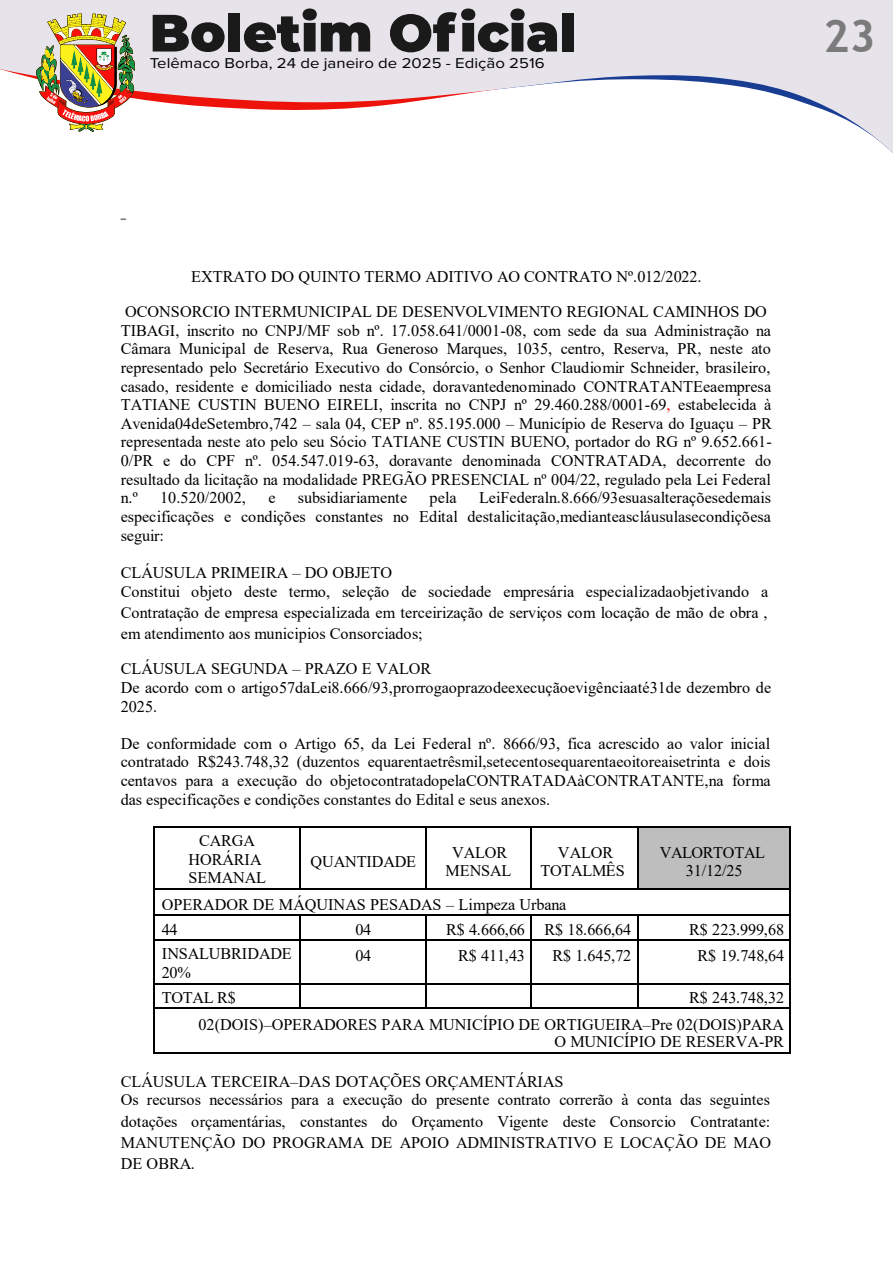
<style>
.page{position:relative;width:893px;height:1263px;background:#fff}
.page>*{position:absolute;margin:0;border:0;box-sizing:border-box;transform-origin:0 0}
.t1{font:700 45px "Trebuchet MS";color:#7c7b7b}
.t2{font:16.2px/18.6px "Times New Roman";color:#000}
.t3{font:16.2px/18.5px "Times New Roman";letter-spacing:-.02em;color:#000;text-align:center}
.t4{font:14.7px "Proxima Nova";color:#000;scale:1.14 1}
.t5{font:10.65px "Calibri";color:#000}
.s1{color:#f00}
.s2{font-style:inherit}
</style>
<div class="page">
<div style="left:0;top:0;width:893px;height:9px;background:#e6e3eb"></div>
<svg style="left:0;top:9px;width:893px;height:144px"></svg>
<div style="left:638px;top:828px;width:152px;height:61px;background:#bebebe"></div>
<hr style="left:155px;top:826px;width:144px;height:2px;background:#000">
<hr style="left:301px;top:826px;width:124px;height:2px;background:#000">
<hr style="left:426px;top:826px;width:104px;height:2px;background:#000">
<hr style="left:532px;top:826px;width:105px;height:2px;background:#000">
<hr style="left:638px;top:826px;width:152px;height:2px;background:#000">
<hr style="left:153px;top:828px;width:2px;height:61px;background:#000">
<hr style="left:299px;top:828px;width:2px;height:61px;background:#000">
<hr style="left:425px;top:828px;width:1px;height:61px;background:#000">
<hr style="left:530px;top:828px;width:2px;height:61px;background:#000">
<hr style="left:637px;top:828px;width:1px;height:61px;background:#000">
<hr style="left:790px;top:828px;width:1px;height:61px;background:#000">
<hr style="left:155px;top:889px;width:144px;height:1px;background:#000">
<hr style="left:301px;top:889px;width:124px;height:1px;background:#000">
<hr style="left:426px;top:889px;width:104px;height:1px;background:#000">
<hr style="left:532px;top:889px;width:105px;height:1px;background:#000">
<hr style="left:638px;top:889px;width:152px;height:1px;background:#000">
<hr style="left:153px;top:890px;width:2px;height:24px;background:#000">
<hr style="left:155px;top:914px;width:144px;height:1px;background:#000">
<hr style="left:301px;top:914px;width:124px;height:1px;background:#000">
<hr style="left:426px;top:914px;width:104px;height:1px;background:#000">
<hr style="left:532px;top:914px;width:105px;height:1px;background:#000">
<hr style="left:638px;top:914px;width:152px;height:1px;background:#000">
<hr style="left:153px;top:915px;width:2px;height:25px;background:#000">
<hr style="left:299px;top:915px;width:2px;height:25px;background:#000">
<hr style="left:530px;top:915px;width:2px;height:25px;background:#000">
<hr style="left:155px;top:940px;width:144px;height:1px;background:#000">
<hr style="left:301px;top:940px;width:124px;height:1px;background:#000">
<svg style="left:425px;top:914px;width:1px;height:27px"></svg>
<hr style="left:426px;top:940px;width:104px;height:1px;background:#000">
<hr style="left:532px;top:940px;width:105px;height:1px;background:#000">
<svg style="left:637px;top:914px;width:1px;height:27px"></svg>
<hr style="left:638px;top:940px;width:152px;height:1px;background:#000">
<svg style="left:790px;top:889px;width:1px;height:52px"></svg>
<hr style="left:153px;top:941px;width:2px;height:42px;background:#000">
<hr style="left:299px;top:941px;width:2px;height:42px;background:#000">
<hr style="left:425px;top:941px;width:1px;height:42px;background:#000">
<hr style="left:530px;top:941px;width:2px;height:42px;background:#000">
<hr style="left:637px;top:941px;width:1px;height:42px;background:#000">
<hr style="left:790px;top:941px;width:1px;height:42px;background:#000">
<hr style="left:155px;top:983px;width:144px;height:1px;background:#000">
<hr style="left:301px;top:983px;width:124px;height:1px;background:#000">
<hr style="left:426px;top:983px;width:104px;height:1px;background:#000">
<hr style="left:532px;top:983px;width:105px;height:1px;background:#000">
<hr style="left:638px;top:983px;width:152px;height:1px;background:#000">
<hr style="left:153px;top:984px;width:2px;height:23px;background:#000">
<hr style="left:299px;top:984px;width:2px;height:23px;background:#000">
<hr style="left:530px;top:984px;width:2px;height:23px;background:#000">
<hr style="left:155px;top:1007px;width:144px;height:1px;background:#000">
<hr style="left:301px;top:1007px;width:124px;height:1px;background:#000">
<svg style="left:425px;top:983px;width:1px;height:25px"></svg>
<hr style="left:426px;top:1007px;width:104px;height:1px;background:#000">
<hr style="left:532px;top:1007px;width:105px;height:1px;background:#000">
<svg style="left:637px;top:983px;width:1px;height:25px"></svg>
<hr style="left:638px;top:1007px;width:152px;height:1px;background:#000">
<svg style="left:790px;top:983px;width:1px;height:25px"></svg>
<hr style="left:153px;top:1008px;width:2px;height:44px;background:#000">
<hr style="left:155px;top:1052px;width:635px;height:1px;background:#000">
<hr style="left:790px;top:1008px;width:1px;height:44px;background:#000">
<p class="t4" style="left:150px;top:53px;width:348px">Telêmaco Borba, 24 de janeiro de 2025 - Edição 2516</p>
<h1 class="t1" style="left:823px;top:8px;width:54px">23</h1>
<p class="t5" style="left:121px;top:211px;width:7px">–</p>
<p class="t2" style="left:125px;top:259px;width:643px;line-height:35.1px;text-align:center">EXTRATO DO QUINTO TERMO ADITIVO AO CONTRATO Nº.012/2022.<br>OCONSORCIO INTERMUNICIPAL DE DESENVOLVIMENTO REGIONAL CAMINHOS DO</p>
<p class="t2" style="left:121px;top:320px;width:653px;text-align:justify">TIBAGI, inscrito no CNPJ/MF sob nº. 17.058.641/0001-08, com sede da sua Administração na Câmara Municipal de Reserva, Rua Generoso Marques, 1035, centro, Reserva, PR, neste ato representado pelo Secretário Executivo do Consórcio, o Senhor Claudiomir Schneider, brasileiro, casado, residente e domiciliado nesta cidade, doravantedenominado CONTRATANTEeaempresa TATIANE CUSTIN BUENO EIRELI, inscrita no CNPJ nº 29.460.288/0001-69<span class="s1">,</span> estabelecida à Avenida04deSetembro,742 <span class="s2">–</span> sala 04, CEP nº. 85.195.000 <span class="s2">–</span> Município de Reserva do Iguaçu <span class="s2">–</span> PR representada neste ato pelo seu Sócio TATIANE CUSTIN BUENO, portador do RG nº 9.652.661- 0/PR e do CPF nº. 054.547.019-63, doravante denominada CONTRATADA, decorrente do resultado da licitação na modalidade PREGÃO PRESENCIAL nº 004/22, regulado pela Lei Federal n.º</p>
<p class="t2" style="left:121px;top:488px;width:652px;text-align:justify;text-indent:358px">LeiFederaln.8.666/93esuasalteraçõesedemais especificações e condições constantes no Edital destalicitação,medianteascláusulasecondiçõesa seguir:</p>
<p class="t2" style="left:121px;top:562px;width:649px">CLÁUSULA PRIMEIRA <span class="s2">–</span> DO OBJETO<br>Constitui objeto deste termo, seleção de sociedade empresária especializadaobjetivando a</p>
<p class="t2" style="left:121px;top:601px;width:648px;line-height:21.5px">Contratação de empresa especializada em terceirização de serviços com locação de mão de obra , em atendimento aos municipios Consorciados;</p>
<p class="t2" style="left:121px;top:659px;width:652px">CLÁUSULA SEGUNDA <span class="s2">–</span> PRAZO E VALOR<br>De acordo com o artigo57daLei8.666/93,prorrogaoprazodeexecuçãoevigênciaaté31de dezembro de<br>2025.</p>
<p class="t2" style="left:121px;top:734px;width:651px;text-align:justify">De conformidade com o Artigo 65, da Lei Federal nº. 8666/93, fica acrescido ao valor inicial contratado R$243.748,32 (duzentos equarentaetrêsmil,setecentosequarentaeoitoreaisetrinta e dois centavos para a execução do objetocontratadopelaCONTRATADAàCONTRATANTE,na forma das especificações e condições constantes do Edital e seus anexos.</p>
<p class="t2" style="left:188px;top:830px;width:79px;text-align:center">CARGA<br>HORÁRIA<br>SEMANAL</p>
<p class="t2" style="left:160px;top:488px;width:87px">10.520/2002,</p>
<p class="t2" style="left:268px;top:488px;width:9px">e</p>
<p class="t2" style="left:298px;top:488px;width:111px">subsidiariamente</p>
<p class="t2" style="left:430px;top:488px;width:29px">pela</p>
<p class="t2" style="left:310px;top:852px;width:107px">QUANTIDADE</p>
<p class="t2" style="left:445px;top:843px;width:67px;text-align:center">VALOR<br>MENSAL</p>
<p class="t2" style="left:540px;top:843px;width:86px;text-align:center">VALOR<br>TOTALMÊS</p>
<p class="t3" style="left:660px;top:843px;width:107px">VALORTOTAL<br>31/12/25</p>
<p class="t2" style="left:162px;top:891px;width:406px;line-height:25.7px">OPERADOR DE MÁQUINAS PESADAS <span class="s2">–</span> Limpeza Urbana<br>44</p>
<p class="t2" style="left:355px;top:920px;width:17px">04</p>
<p class="t2" style="left:446px;top:920px;width:187px">R$ 4.666,66 R$ 18.666,64</p>
<p class="t2" style="left:689px;top:920px;width:96px">R$ 223.999,68</p>
<p class="t2" style="left:162px;top:944px;width:131px">INSALUBRIDADE<br>20%</p>
<p class="t2" style="left:355px;top:946px;width:17px">04</p>
<p class="t2" style="left:458px;top:946px;width:68px">R$ 411,43</p>
<p class="t2" style="left:552px;top:946px;width:80px">R$ 1.645,72</p>
<p class="t2" style="left:697px;top:946px;width:88px">R$ 19.748,64</p>
<p class="t2" style="left:162px;top:987px;width:75px">TOTAL R$</p>
<p class="t2" style="left:199px;top:983px;width:587px;line-height:26.8px;text-align:right">R$ 243.748,32<br>02(DOIS)<span class="s2">–</span>OPERADORES PARA MUNICÍPIO DE ORTIGUEIRA<span class="s2">–</span>Pre 02(DOIS)PARA</p>
<p class="t2" style="left:554px;top:1032px;width:231px">O MUNICÍPIO DE RESERVA-PR</p>
<p class="t2" style="left:121px;top:1071px;width:651px">CLÁUSULA TERCEIRA<span class="s2">–</span>DAS DOTAÇÕES ORÇAMENTÁRIAS<br>Os recursos necessários para a execução do presente contrato correrão à conta das seguintes</p>
<p class="t2" style="left:121px;top:1110px;width:652px;line-height:21.5px;text-align:justify">dotações orçamentárias, constantes do Orçamento Vigente deste Consorcio Contratante:<br>MANUTENÇÃO DO PROGRAMA DE APOIO ADMINISTRATIVO E LOCAÇÃO DE MAO DE OBRA.</p>
</div>
